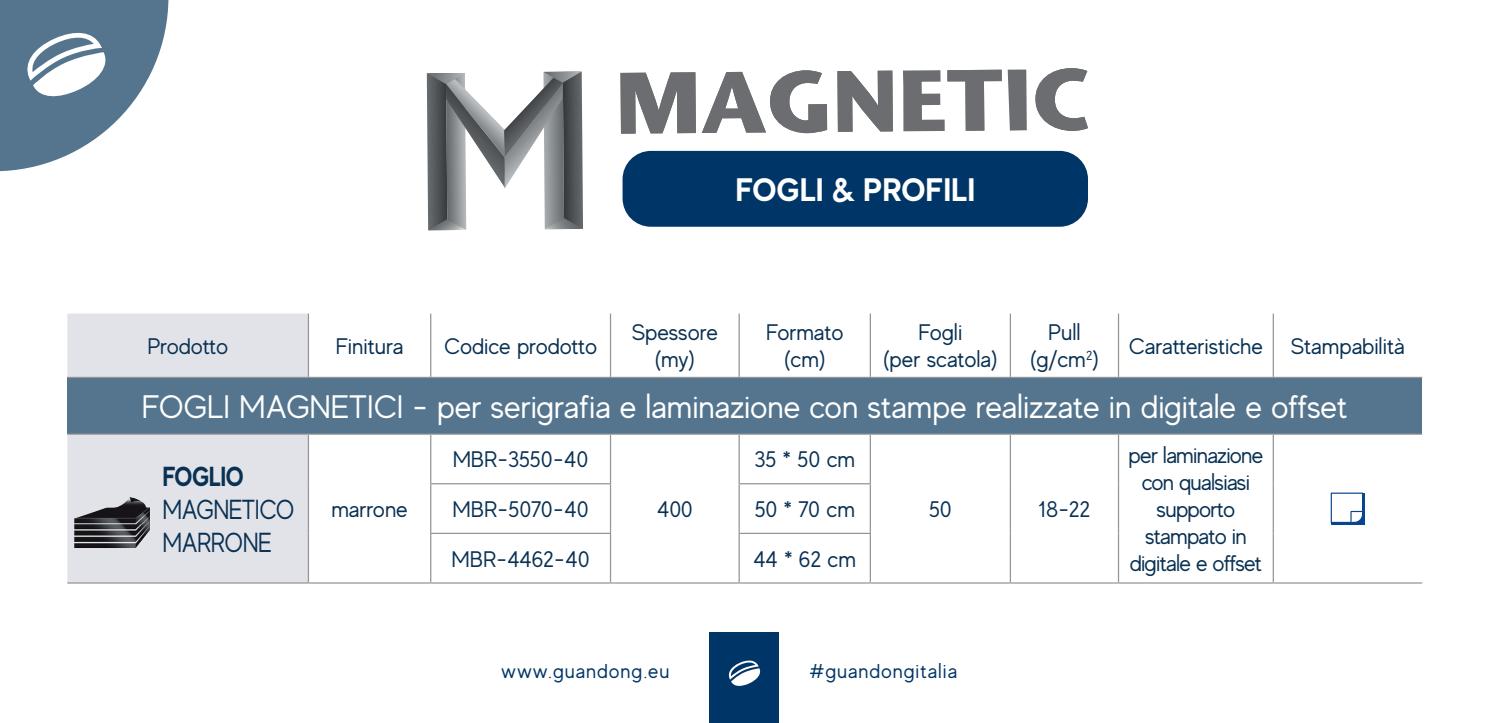
<style>
.page{position:relative;width:1489px;height:723px;background:#fff}
.page>*{position:absolute;margin:0;border:0;box-sizing:border-box;transform-origin:0 0}
.t1{font:32.5px "MADE Evolve Sans";color:#fff}
.t2{font:700 32.5px "MADE Evolve Sans";color:#fff}
.t3{font:27.5px "MADE Evolve Sans";letter-spacing:-.02em;color:#093153;scale:.88 1}
.t4{font:700 27.5px "MADE Evolve Sans";letter-spacing:-.02em;color:#093153;scale:.88 1}
.t5{font:22.5px/27px "MADE Evolve Sans";letter-spacing:-.01em;color:#093153;text-align:center}
.t6{font:22.5px/27px "MADE Evolve Sans";letter-spacing:-.03em;color:#093153;text-align:center}
.t7{font:20px "MADE Evolve Sans";letter-spacing:.05em;color:#003667}
</style>
<div class="page">
<div style="left:709px;top:632px;width:70px;height:91px;background:#003667"></div>
<svg style="left:728px;top:660px;width:33px;height:26px"></svg>
<svg style="left:0;top:0;width:168px;height:172px"></svg>
<div style="left:622px;top:151px;width:465px;height:76px;background:#003667;border-radius:28px"></div>
<svg style="left:1035px;top:68px;width:52px;height:63px"></svg>
<svg style="left:620px;top:70px;width:207px;height:64px"></svg>
<svg style="left:837px;top:71px;width:55px;height:61px"></svg>
<svg style="left:903px;top:70px;width:98px;height:61px"></svg>
<svg style="left:1007px;top:70px;width:19px;height:61px"></svg>
<svg style="left:427px;top:72px;width:156px;height:158px"></svg>
<div style="left:67px;top:313px;width:241px;height:269px;background:#e2e3e8"></div>
<div style="left:67px;top:377px;width:1354px;height:57px;background:#54758d"></div>
<hr style="left:308px;top:313px;width:1px;height:64px;background:#939598">
<hr style="left:430px;top:313px;width:1px;height:64px;background:#939598">
<hr style="left:610px;top:313px;width:1px;height:64px;background:#939598">
<hr style="left:738px;top:313px;width:1px;height:64px;background:#939598">
<hr style="left:869px;top:313px;width:2px;height:64px;background:#939598">
<hr style="left:1009px;top:313px;width:1px;height:64px;background:#939598">
<hr style="left:1117px;top:313px;width:2px;height:64px;background:#939598">
<hr style="left:1272px;top:313px;width:1px;height:64px;background:#939598">
<hr style="left:67px;top:377px;width:241px;height:1px;background:#939598">
<hr style="left:308px;top:377px;width:123px;height:1px;background:#939598">
<hr style="left:431px;top:377px;width:179px;height:1px;background:#939598">
<hr style="left:610px;top:377px;width:129px;height:1px;background:#939598">
<hr style="left:739px;top:377px;width:131px;height:1px;background:#939598">
<hr style="left:870px;top:377px;width:140px;height:1px;background:#939598">
<hr style="left:1010px;top:377px;width:108px;height:1px;background:#939598">
<hr style="left:1118px;top:377px;width:155px;height:1px;background:#939598">
<hr style="left:1273px;top:377px;width:148px;height:1px;background:#939598">
<hr style="left:308px;top:435px;width:1px;height:49px;background:#939598">
<hr style="left:430px;top:435px;width:1px;height:48px;background:#939598">
<hr style="left:610px;top:435px;width:1px;height:48px;background:#939598">
<hr style="left:738px;top:435px;width:1px;height:48px;background:#939598">
<hr style="left:869px;top:435px;width:2px;height:48px;background:#939598">
<hr style="left:1009px;top:435px;width:1px;height:49px;background:#939598">
<hr style="left:308px;top:484px;width:1px;height:49px;background:#939598">
<hr style="left:430px;top:484px;width:1px;height:49px;background:#939598">
<hr style="left:610px;top:484px;width:1px;height:49px;background:#939598">
<hr style="left:738px;top:484px;width:1px;height:49px;background:#939598">
<hr style="left:869px;top:484px;width:2px;height:49px;background:#939598">
<hr style="left:1009px;top:484px;width:1px;height:49px;background:#939598">
<hr style="left:308px;top:533px;width:1px;height:49px;background:#939598">
<hr style="left:430px;top:534px;width:1px;height:48px;background:#939598">
<hr style="left:610px;top:534px;width:1px;height:48px;background:#939598">
<hr style="left:738px;top:534px;width:1px;height:48px;background:#939598">
<hr style="left:869px;top:534px;width:2px;height:48px;background:#939598">
<hr style="left:1009px;top:533px;width:1px;height:49px;background:#939598">
<hr style="left:1117px;top:435px;width:2px;height:49px;background:#939598">
<hr style="left:1272px;top:435px;width:1px;height:49px;background:#939598">
<hr style="left:1117px;top:484px;width:2px;height:49px;background:#939598">
<hr style="left:1272px;top:484px;width:1px;height:49px;background:#939598">
<hr style="left:1117px;top:533px;width:2px;height:49px;background:#939598">
<hr style="left:1272px;top:533px;width:1px;height:49px;background:#939598">
<hr style="left:67px;top:433px;width:241px;height:2px;background:#939598">
<hr style="left:67px;top:582px;width:241px;height:1px;background:#939598">
<hr style="left:308px;top:433px;width:123px;height:2px;background:#939598">
<hr style="left:431px;top:433px;width:179px;height:2px;background:#939598">
<hr style="left:610px;top:433px;width:129px;height:2px;background:#939598">
<hr style="left:430px;top:483px;width:181px;height:1px;background:#939598">
<hr style="left:430px;top:533px;width:181px;height:1px;background:#939598">
<hr style="left:308px;top:582px;width:123px;height:1px;background:#939598">
<hr style="left:431px;top:582px;width:179px;height:1px;background:#939598">
<hr style="left:610px;top:582px;width:129px;height:1px;background:#939598">
<hr style="left:739px;top:433px;width:131px;height:2px;background:#939598">
<hr style="left:870px;top:433px;width:140px;height:2px;background:#939598">
<hr style="left:1010px;top:433px;width:108px;height:2px;background:#939598">
<hr style="left:1118px;top:433px;width:155px;height:2px;background:#939598">
<hr style="left:738px;top:483px;width:133px;height:1px;background:#939598">
<hr style="left:738px;top:533px;width:133px;height:1px;background:#939598">
<hr style="left:739px;top:582px;width:131px;height:1px;background:#939598">
<hr style="left:870px;top:582px;width:140px;height:1px;background:#939598">
<hr style="left:1010px;top:582px;width:108px;height:1px;background:#939598">
<hr style="left:1118px;top:582px;width:155px;height:1px;background:#939598">
<hr style="left:1273px;top:433px;width:148px;height:2px;background:#939598">
<hr style="left:1273px;top:582px;width:148px;height:1px;background:#939598">
<div style="left:1331px;top:493px;width:33px;height:31px;background:#094491"></div>
<svg style="left:1330px;top:492px;width:33px;height:31px"></svg>
<img style="left:67px;top:488px;width:91px;height:73px">
<p class="t2" style="left:735px;top:169px;width:241px">FOGLI &amp; PROFILI</p>
<p class="t5" style="left:631px;top:318px;width:88px">Spessore (my)</p>
<p class="t5" style="left:766px;top:318px;width:79px">Formato (cm)</p>
<p class="t5" style="left:918px;top:318px;width:46px">Fogli</p>
<p class="t5" style="left:1048px;top:318px;width:34px">Pull</p>
<p class="t5" style="left:1029px;top:345px;width:71px">(g/cm<sup>2</sup>)</p>
<p class="t5" style="left:1128px;top:332px;width:136px">Caratteristiche</p>
<p class="t5" style="left:1290px;top:332px;width:116px">Stampabilità</p>
<p class="t1" style="left:142px;top:386px;width:1207px">FOGLI MAGNETICI - per serigrafia e laminazione con stampe realizzate in digitale e offset</p>
<p class="t5" style="left:147px;top:332px;width:82px">Prodotto</p>
<p class="t5" style="left:336px;top:332px;width:69px">Finitura</p>
<p class="t5" style="left:444px;top:332px;width:155px">Codice prodotto</p>
<p class="t5" style="left:882px;top:345px;width:116px">(per scatola)</p>
<p class="t4" style="left:162px;top:459px;width:94px">FOGLIO</p>
<p class="t3" style="left:162px;top:492px;width:151px">MAGNETICO</p>
<p class="t3" style="left:162px;top:525px;width:126px">MARRONE</p>
<p class="t5" style="left:331px;top:495px;width:78px">marrone</p>
<p class="t5" style="left:453px;top:445px;width:137px">MBR-3550-40</p>
<p class="t5" style="left:754px;top:445px;width:103px">35 * 50 cm</p>
<p class="t5" style="left:452px;top:495px;width:138px">MBR-5070-40</p>
<p class="t5" style="left:754px;top:495px;width:102px">50 * 70 cm</p>
<p class="t5" style="left:451px;top:545px;width:140px">MBR-4462-40</p>
<p class="t5" style="left:753px;top:545px;width:104px">44 * 62 cm</p>
<p class="t5" style="left:656px;top:495px;width:38px">400</p>
<p class="t5" style="left:928px;top:495px;width:25px">50</p>
<p class="t5" style="left:1038px;top:495px;width:54px">18-22</p>
<p class="t7" style="left:501px;top:658px;width:169px">www.guandong.eu</p>
<p class="t7" style="left:809px;top:658px;width:149px">#guandongitalia</p>
<p class="t6" style="left:1128px;top:441px;width:136px">per laminazione con qualsiasi</p>
<p class="t6" style="left:1156px;top:495px;width:80px">supporto</p>
<p class="t6" style="left:1144px;top:522px;width:103px">stampato in</p>
<p class="t6" style="left:1129px;top:549px;width:134px">digitale e offset</p>
</div>
